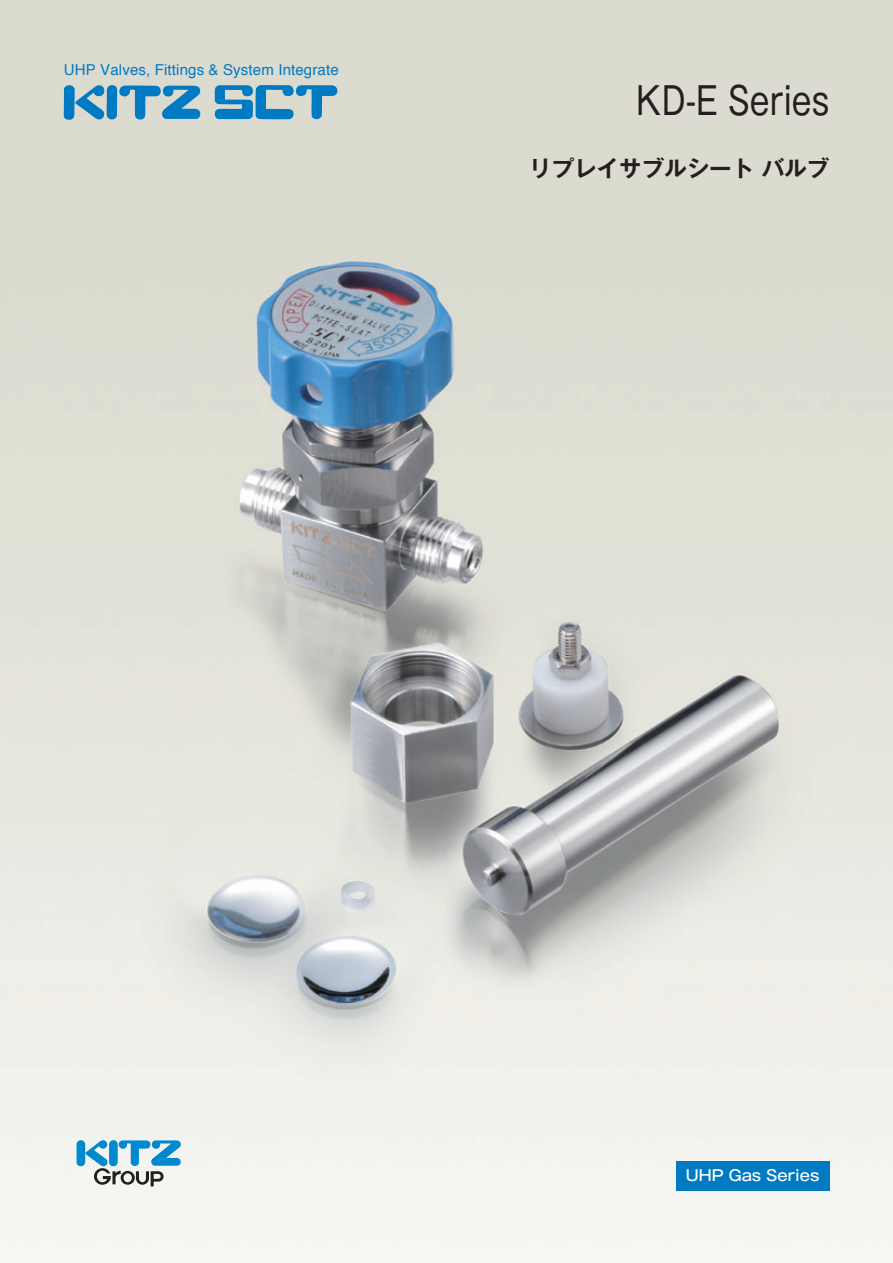
<style>
.page{position:relative;width:893px;height:1263px;background:#fff}
.page>*{position:absolute;margin:0;border:0;box-sizing:border-box;transform-origin:0 0}
.t1{font:37.8px "Gothic MB101 Pro";color:#231f20;scale:.83 1}
.t2{font:700 22.5px "Gothic MB101 Pro De";color:#231f20}
.t3{font:15px "Helvetica";letter-spacing:.01em;color:#007ac2}
.t4{font:500 14.85px "Gothic MB101 Pro";color:#fff}
</style>
<div class="page">
<img style="left:0;top:0;width:893px;height:1263px">
<div style="left:676px;top:1161px;width:153px;height:29px;background:#007ac2"></div>
<svg style="left:77px;top:1139px;width:105px;height:47px"></svg>
<svg style="left:214px;top:85px;width:124px;height:34px;background:#62a5c8"></svg>
<svg style="left:64px;top:85px;width:136px;height:35px;background:#63a5c8"></svg>
<p class="t3" style="left:64px;top:59px;width:276px">UHP Valves, Fittings &amp; System Integrate</p>
<h1 class="t1" style="left:636px;top:69px;width:234px">KD-E Series</h1>
<h2 class="t2" style="left:529px;top:150px;width:301px">リプレイサブルシート バルブ</h2>
<p class="t4" style="left:686px;top:1163px;width:135px">UHP Gas Series</p>
</div>
